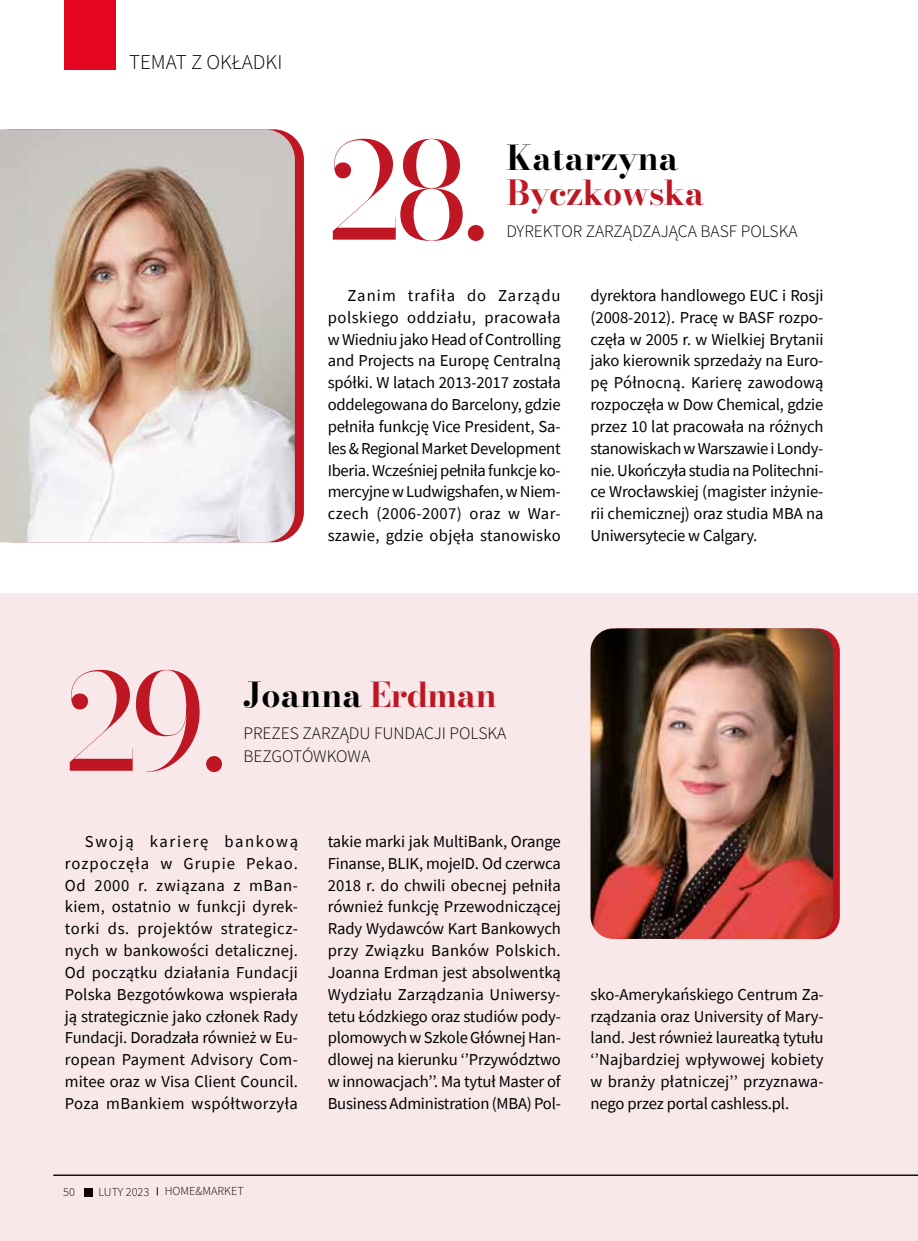
<style>
.page{position:relative;width:918px;height:1241px;background:#fff}
.page>*{position:absolute;margin:0;border:0;box-sizing:border-box;transform-origin:0 0}
.t1{font:132.65px "Bodoni Moda";color:#be1622}
.t2{font:33.95px "Bodoni Moda";color:#000}
.t3{font:33.95px "Bodoni Moda";letter-spacing:-.02em;color:#be1622}
.t4{font:300 21px "Source Sans Pro";color:#000}
.t5{font:300 17.5px/22.8px "Source Sans Pro";color:#000}
.t6{font:16.62px/21.9px "Source Sans Pro";letter-spacing:-.01em;color:#000;text-align:justify}
.t7{font:300 12.25px "Source Sans Pro";color:#000}
.s1{color:#be1622}
</style>
<div class="page">
<div style="left:64px;top:0;width:51px;height:69px;background:#e40521"></div>
<div style="left:0;top:593px;width:918px;height:647px;background:#f8e8e9"></div>
<svg style="left:295px;top:138px;width:9px;height:395px;background:#c01f2b"></svg>
<img style="left:0;top:129px;width:295px;height:413px">
<div style="left:597px;top:628px;width:243px;height:310px;background:#be1622;border-radius:23px"></div>
<img style="left:590px;top:628px;width:243px;height:310px">
<hr style="left:53px;top:1174px;width:865px;height:1px;background:#000">
<p class="t4" style="left:129px;top:49px;width:155px">TEMAT Z OKŁADKI</p>
<h1 class="t1" style="left:327px;top:100px;width:163px">28.</h1>
<h2 class="t2" style="left:506px;top:134px;width:174px">Katarzyna</h2>
<h2 class="t3" style="left:506px;top:170px;width:199px">Byczkowska</h2>
<p class="t5" style="left:506px;top:220px;width:293px">DYREKTOR ZARZĄDZAJĄCA BASF POLSKA</p>
<p class="t6" style="left:328px;top:284px;width:235px;text-indent:20px">Zanim trafiła do Zarządu polskiego oddziału, pracowała w Wiedniu jako Head of Controlling and Projects na Europę Centralną spółki. W latach 2013-2017 została oddelegowana do Barcelony, gdzie pełniła funkcję Vice President, Sa&shy;les &amp; Regional Market Development Iberia. Wcześniej pełniła funkcje ko&shy;mercyjne wLudwigshafen, wNiem&shy;czech (2006-2007) oraz w War&shy;szawie, gdzie objęła stanowisko</p>
<p class="t6" style="left:590px;top:284px;width:235px">dyrektora handlowego EUC i Rosji (2008-2012). Pracę w BASF rozpo&shy;częła w 2005 r. w Wielkiej Brytanii jako kierownik sprzedaży na Euro&shy;pę Północną. Karierę zawodową rozpoczęła w Dow Chemical, gdzie przez 10 lat pracowała na różnych stanowiskach wWarszawie i Londy&shy;nie. Ukończyła studia na Politechni&shy;ce Wrocławskiej (magister inżynie&shy;rii chemicznej) oraz studia MBA na Uniwersytecie w Calgary.</p>
<h1 class="t1" style="left:64px;top:631px;width:164px">29.</h1>
<h2 class="t2" style="left:243px;top:671px;width:255px">Joanna <span class="s1">Erdman</span></h2>
<p class="t5" style="left:243px;top:721px;width:264px">PREZES ZARZĄDU FUNDACJI POLSKA<br>BEZGOTÓWKOWA</p>
<p class="t6" style="left:65px;top:830px;width:235px;text-indent:20px">Swoją karierę bankową rozpoczęła w Grupie Pekao.<br>Od 2000 r. związana z mBan&shy;kiem, ostatnio w funkcji dyrek&shy;torki ds. projektów strategicz&shy;nych w bankowości detalicznej.<br>Od początku działania Fundacji Polska Bezgotówkowa wspierała ją strategicznie jako członek Rady Fundacji. Doradzała również w Eu&shy;ropean Payment Advisory Com&shy;mitee oraz w Visa Client Council.<br>Poza mBankiem współtworzyła</p>
<p class="t6" style="left:328px;top:830px;width:235px">takie marki jak MultiBank, Orange Finanse, BLIK, mojeID. Od czerwca 2018 r. do chwili obecnej pełniła również funkcję Przewodniczącej Rady Wydawców Kart Bankowych przy Związku Banków Polskich.<br>Joanna Erdman jest absolwentką Wydziału Zarządzania Uniwersy&shy;tetu Łódzkiego oraz studiów pody&shy;plomowych wSzkole Głównej Han&shy;dlowej na kierunku ‘’Przywództwo w innowacjach’’. Ma tytuł Master of Business Administration (MBA) Pol-</p>
<p class="t7" style="left:63px;top:1184px;width:13px">50</p>
<p class="t7" style="left:98px;top:1183px;width:52px">LUTY 2023</p>
<p class="t7" style="left:165px;top:1183px;width:81px">HOME&amp;MARKET</p>
<p class="t6" style="left:590px;top:983px;width:235px">sko-Amerykańskiego Centrum Za&shy;rządzania oraz University of Mary&shy;land. Jest również laureatką tytułu ‘’Najbardziej wpływowej kobiety w branży płatniczej’’ przyznawa&shy;nego przez portal cashless.pl.</p>
</div>
